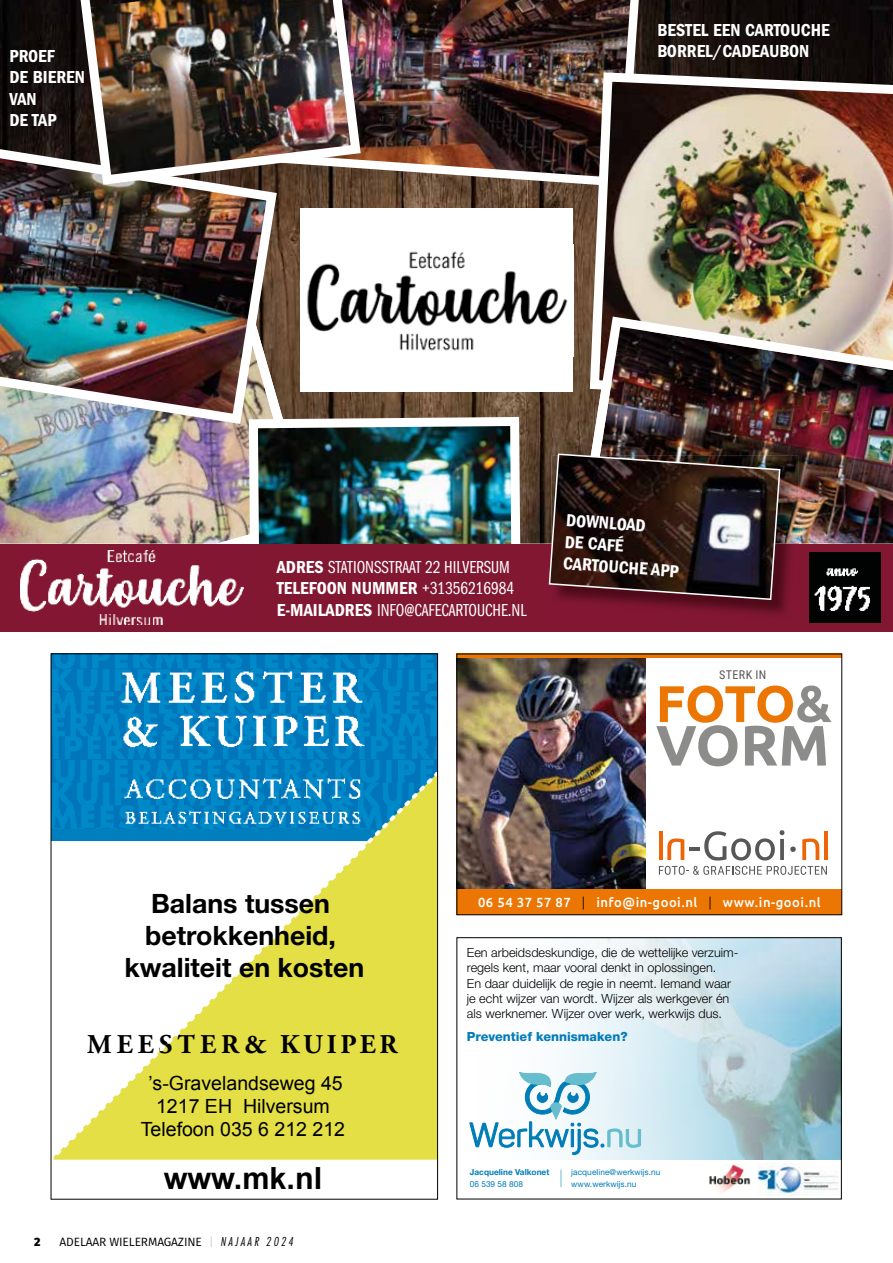
<style>
.page{position:relative;width:893px;height:1263px;background:#fff}
.page>*{position:absolute;margin:0;border:0;box-sizing:border-box;transform-origin:0 0}
.t1{font:700 56.85px "Ubuntu";color:#8c8c8b}
.t2{font:700 51.45px "Ubuntu";color:#ec7603}
.t3{font:700 30.6px "Arial";color:#000}
.t4{font:700 27px "Adobe Garamond Pro";letter-spacing:.185em;color:#000}
.t5{font:700 26.7px/32.1px "Helvetica Neue LT Std";color:#000;text-align:center}
.t6{font:19.5px/22.5px "Arial";color:#000;text-align:center}
.t7{font:600 condensed 18px/21.6px "Franklin Gothic";color:#fff}
.t8{font:18px "Franklin Gothic Book Cmpr";color:#fff}
.t9{font:500 13.35px "Ubuntu";letter-spacing:.04em;color:#fff}
.t10{font:300 12.6px/15.1px "Helvetica Neue LT Std";color:#000}
.t11{font:800 12.6px "Helvetica Neue LT Std";color:#037cb8}
.t12{font:12.15px "Roboto Condensed";letter-spacing:.035em;color:#575756}
.t13{font:12px "Fira Sans";letter-spacing:-.01em;color:#000}
.t14{font:800 12px "Fira Sans";color:#000}
.t15{font:8.25px "Helvetica Neue LT Pro";letter-spacing:.01em;color:#007cb7}
.t16{font:700 8.25px "Helvetica Neue LT Pro";color:#007cb7}
.s1{font-family:"Franklin Gothic";font-weight:600;font-stretch:condensed}
.s2{font-family:"Franklin Gothic Book Cmpr";font-weight:400;font-stretch:normal}
.s3{color:#8c8c8b}
.s4{font-family:"Fira Sans Hair"}
.s5{font-family:"Futura Std";font-weight:300;font-style:italic;font-stretch:condensed}
.s6{font-weight:300;color:#000}
</style>
<div class="page">
<img style="left:0;top:0;width:893px;height:544px">
<img style="left:0;top:301px;width:313px;height:243px">
<img style="left:0;top:134px;width:282px;height:295px">
<img style="left:272px;top:0;width:374px;height:191px">
<img style="left:585px;top:68px;width:308px;height:249px">
<img style="left:75px;top:0;width:291px;height:190px">
<img style="left:244px;top:412px;width:281px;height:132px">
<img style="left:576px;top:317px;width:317px;height:227px">
<div style="left:300px;top:208px;width:273px;height:184px;background:#fff"></div>
<img style="left:307px;top:251px;width:261px;height:100px">
<div style="left:0;top:544px;width:893px;height:87px;background:#821732"></div>
<img style="left:809px;top:553px;width:72px;height:69px">
<img style="left:20px;top:550px;width:224px;height:75px">
<img style="left:781px;top:456px;width:18px;height:88px">
<svg style="left:548px;top:453px;width:233px;height:148px;background:#372525"></svg>
<img style="left:459px;top:658px;width:186px;height:231px">
<div style="left:457px;top:889px;width:385px;height:26px;background:#ec7603"></div>
<svg style="left:457px;top:654px;width:385px;height:4px;background:#cc6602"></svg>
<hr style="left:659px;top:832px;width:4px;height:28px;background:#ec6608">
<svg style="left:667px;top:838px;width:17px;height:22px"></svg>
<hr style="left:824px;top:832px;width:3px;height:28px;background:#ec6608">
<svg style="left:802px;top:838px;width:17px;height:22px"></svg>
<hr style="left:689px;top:847px;width:10px;height:4px;background:#575756">
<svg style="left:704px;top:830px;width:80px;height:30px"></svg>
<svg style="left:790px;top:846px;width:6px;height:6px"></svg>
<svg style="left:659px;top:866px;width:168px;height:9px"></svg>
<img style="left:53px;top:656px;width:383px;height:117px">
<svg style="left:431px;top:768px;width:5px;height:7px"></svg>
<svg style="left:53px;top:775px;width:383px;height:385px"></svg>
<svg style="left:53px;top:1153px;width:4px;height:7px"></svg>
<img style="left:469px;top:939px;width:370px;height:221px">
<svg style="left:470px;top:1072px;width:171px;height:83px"></svg>
<svg style="left:560px;top:1169px;width:1px;height:18px"></svg>
<img style="left:757px;top:1164px;width:81px;height:32px">
<img style="left:709px;top:1164px;width:42px;height:29px">
<h3 class="t7" style="left:657px;top:19px;width:174px">BESTEL EEN CARTOUCHE</h3>
<h3 class="t7" style="left:9px;top:45px;width:47px">PROEF</h3>
<h3 class="t7" style="left:657px;top:41px;width:153px">BORREL/CADEAUBON</h3>
<h3 class="t7" style="left:9px;top:67px;width:77px">DE BIEREN<br>VAN<br>DE TAP</h3>
<h3 class="t8" style="left:277px;top:557px;width:235px"><span class="s1">ADRES</span> STATIONSSTRAAT 22 HILVERSUM</h3>
<h3 class="t7" style="left:277px;top:577px;width:239px">TELEFOON NUMMER <span class="s2">+31356216984</span></h3>
<h3 class="t8" style="left:277px;top:600px;width:251px"><span class="s1">E-MAILADRES</span> INFO@CAFECARTOUCHE.NL</h3>
<h3 class="t7" style="left:567px;top:509px;width:117px;rotate:4deg">DOWNLOAD<br>DE CAFÉ<br>CARTOUCHE APP</h3>
<p class="t12" style="left:719px;top:666px;width:49px">STERK IN</p>
<h2 class="t2" style="left:656px;top:672px;width:178px">FOTO<span class="s3">&amp;</span></h2>
<h1 class="t1" style="left:656px;top:711px;width:175px">VORM</h1>
<h3 class="t5" style="left:124px;top:886px;width:241px">Balans tussen betrokkenheid, kwaliteit en kosten</h3>
<h3 class="t4" style="left:87px;top:1028px;width:312px">MEESTER&amp; KUIPER</h3>
<h3 class="t6" style="left:141px;top:1072px;width:206px">’s-Gravelandseweg 45<br>1217 EH Hilversum<br>Telefoon 035 6 212 212</h3>
<h3 class="t3" style="left:164px;top:1158px;width:160px">www.mk.nl</h3>
<p class="t14" style="left:34px;top:1234px;width:8px">2</p>
<p class="t13" style="left:60px;top:1234px;width:235px">ADELAAR WIELERMAGAZINE <span class="s4">|</span> <span class="s5">NA JA A R 2 02 4</span></p>
<p class="t9" style="left:478px;top:894px;width:344px">06 54 37 57 87 <span class="s6">|</span> info@in-gooi.nl <span class="s6">|</span> www.in-gooi.nl</p>
<p class="t10" style="left:467px;top:945px;width:273px">Een arbeidsdeskundige, die de wettelijke verzuim&shy;regels kent, maar vooral denkt in oplossingen.<br>En daar duidelijk de regie in neemt. Iemand waar je echt wijzer van wordt. Wijzer als werkgever én als werknemer. Wijzer over werk, werkwijs dus.</p>
<p class="t11" style="left:467px;top:1029px;width:162px">Preventief kennismaken?</p>
<p class="t16" style="left:470px;top:1167px;width:81px">Jacqueline Valkonet</p>
<p class="t15" style="left:571px;top:1167px;width:91px">jacqueline@werkwĳs.nu</p>
<p class="t15" style="left:470px;top:1179px;width:55px">06 539 58 808</p>
<p class="t15" style="left:571px;top:1179px;width:67px">www.werkwĳs.nu</p>
</div>
